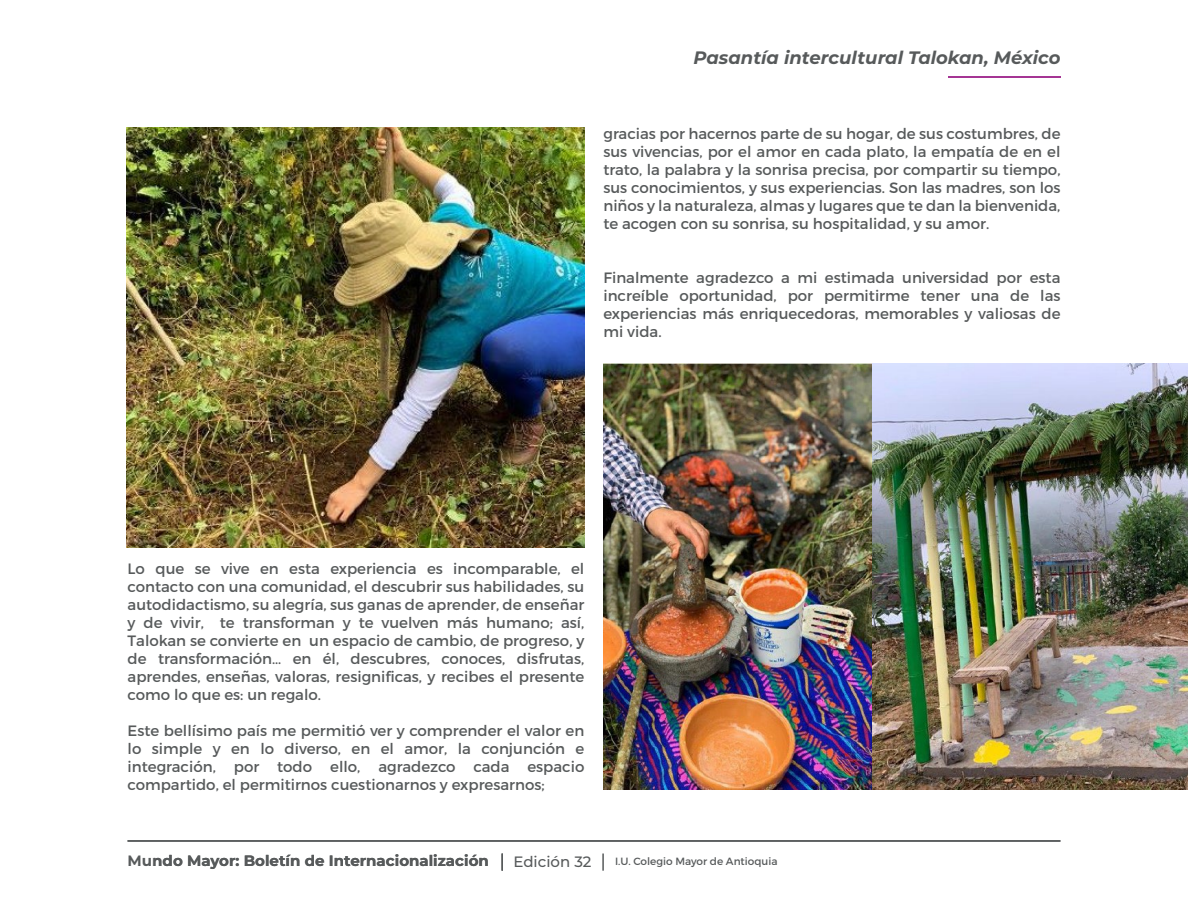
<style>
.page{position:relative;width:1188px;height:918px;background:#fff}
.page>*{position:absolute;margin:0;border:0;box-sizing:border-box;transform-origin:0 0}
.t1{font:italic 700 18px "Montserrat";color:#575a5b}
.t2{font:18px "Montserrat";color:#575a5b}
.t3{font:15px/18px "Montserrat";color:#575a5b;text-align:justify}
.t4{font:700 15px "Montserrat";color:#575a5b}
.t5{font:500 15px "Montserrat";color:#575a5b}
.t6{font:10.5px "Montserrat";color:#575a5b}
</style>
<div class="page">
<img style="left:126px;top:127px;width:459px;height:421px">
<img style="left:603px;top:363px;width:269px;height:427px">
<img style="left:872px;top:363px;width:316px;height:427px">
<hr style="left:948px;top:76px;width:112px;height:2px;background:#a53594">
<hr style="left:128px;top:840px;width:932px;height:2px;background:#575a5b">
<svg style="left:501px;top:854px;width:2px;height:17px"></svg>
<svg style="left:602px;top:854px;width:2px;height:17px"></svg>
<p class="t1" style="left:694px;top:45px;width:368px">Pasantía intercultural Talokan, México</p>
<p class="t3" style="left:603px;top:124px;width:459px">gracias por hacernos parte de su hogar, de sus costumbres, de sus vivencias, por el amor en cada plato, la empatía de en el trato, la palabra y la sonrisa precisa, por compartir su tiempo, sus conocimientos, y sus experiencias. Son las madres, son los niños y la naturaleza, almas y lugares que te dan la bienvenida, te acogen con su sonrisa, su hospitalidad, y su amor.</p>
<p class="t3" style="left:603px;top:268px;width:459px">Finalmente agradezco a mi estimada universidad por esta increíble oportunidad, por permitirme tener una de las experiencias más enriquecedoras, memorables y valiosas de mi vida.</p>
<p class="t3" style="left:128px;top:560px;width:458px">Lo que se vive en esta experiencia es incomparable, el contacto con una comunidad, el descubrir sus habilidades, su autodidactismo, su alegría, sus ganas de aprender, de enseñar y de vivir, te transforman y te vuelven más humano; así, Talokan se convierte en un espacio de cambio, de progreso, y de transformación… en él, descubres, conoces, disfrutas, aprendes, enseñas, valoras, resignificas, y recibes el presente como lo que es: un regalo.</p>
<p class="t3" style="left:128px;top:722px;width:458px">Este bellísimo país me permitió ver y comprender el valor en lo simple y en lo diverso, en el amor, la conjunción e integración, por todo ello, agradezco cada espacio compartido, el permitirnos cuestionarnos y expresarnos;</p>
<p class="t4" style="left:128px;top:850px;width:363px">Mundo Mayor: Boletín de Internacionalización</p>
<p class="t2" style="left:129px;top:850px;width:24px">07</p>
<p class="t5" style="left:513px;top:852px;width:80px">Edición 32</p>
<p class="t6" style="left:615px;top:855px;width:164px">I.U. Colegio Mayor de Antioquia</p>
</div>
